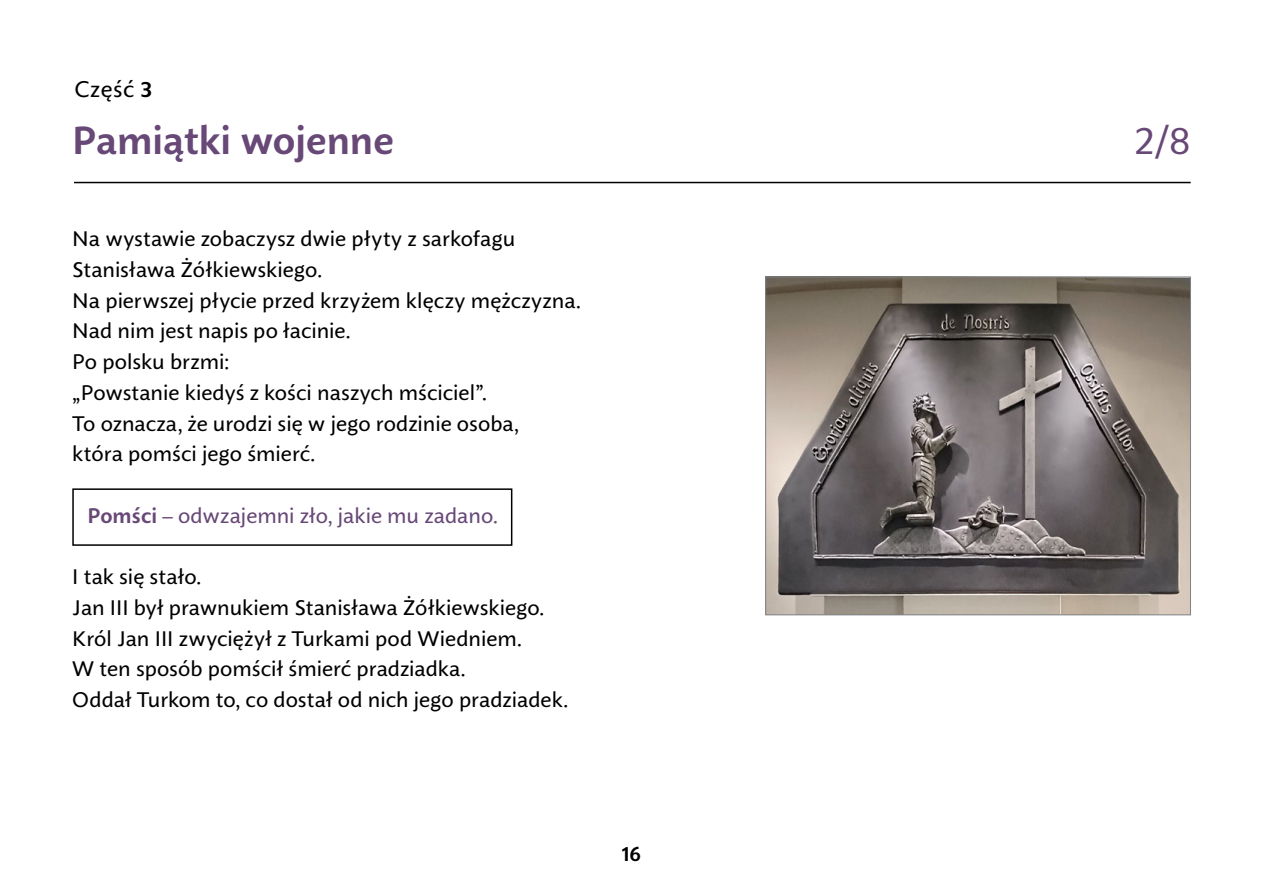
<style>
.page{position:relative;width:1263px;height:893px;background:#fff}
.page>*{position:absolute;margin:0;border:0;box-sizing:border-box;transform-origin:0 0}
.nawigacja{font:700 39px "Lelum Sans";color:#674877}
.tytul{font:39px "Lelum Sans";color:#674877}
.nawigacja-2{font:22.5px "Lelum Sans";letter-spacing:.025em;color:#000}
.nawigacja-3{font:21px/30.8px "Lelum Sans";color:#000}
.podstawowy{font:21px/30.8px "Lelum Sans";color:#000}
.podstawowy-2{font:21px "Lelum Sans";color:#674877}
.t1{font:700 21px "Lelum Sans";color:#000}
.s1{font-weight:700}
</style>
<div class="page">
<hr style="left:74px;top:182px;width:1117px;height:1px;background:#000">
<div style="left:72px;top:488px;width:440px;height:58px;border:2px solid #000"></div>
<img style="left:767px;top:279px;width:422px;height:334px">
<div style="left:765px;top:277px;width:426px;height:338px;border:1px solid #808285"></div>
<p class="nawigacja-2" style="left:74px;top:72px;width:79px">Część <span class="s1">3</span></p>
<p class="nawigacja" style="left:72px;top:110px;width:323px">Pamiątki wojenne</p>
<p class="nawigacja-3" style="left:72px;top:224px;width:510px">Na wystawie zobaczysz dwie płyty z sarkofagu Stanisława Żółkiewskiego.<br>Na pierwszej płycie przed krzyżem klęczy mężczyzna.<br>Nad nim jest napis po łacinie.<br>Po polsku brzmi:<br>„Powstanie kiedyś z kości naszych mściciel”.<br>To oznacza, że urodzi się w jego rodzinie osoba,<br>która pomści jego śmierć.</p>
<p class="podstawowy-2" style="left:88px;top:500px;width:412px"><span class="s1">Pomści</span> – odwzajemni zło, jakie mu zadano.</p>
<p class="podstawowy" style="left:72px;top:562px;width:131px">I tak się stało.</p>
<p class="podstawowy" style="left:72px;top:593px;width:474px">Jan III był prawnukiem Stanisława Żółkiewskiego.<br>Król Jan III zwyciężył z Turkami pod Wiedniem.</p>
<p class="podstawowy" style="left:72px;top:655px;width:395px">W ten sposób pomścił śmierć pradziadka.</p>
<p class="podstawowy" style="left:72px;top:685px;width:497px">Oddał Turkom to, co dostał od nich jego pradziadek.</p>
<p class="t1" style="left:622px;top:838px;width:21px">16</p>
<p class="tytul" style="left:1134px;top:111px;width:58px">2/8</p>
</div>
